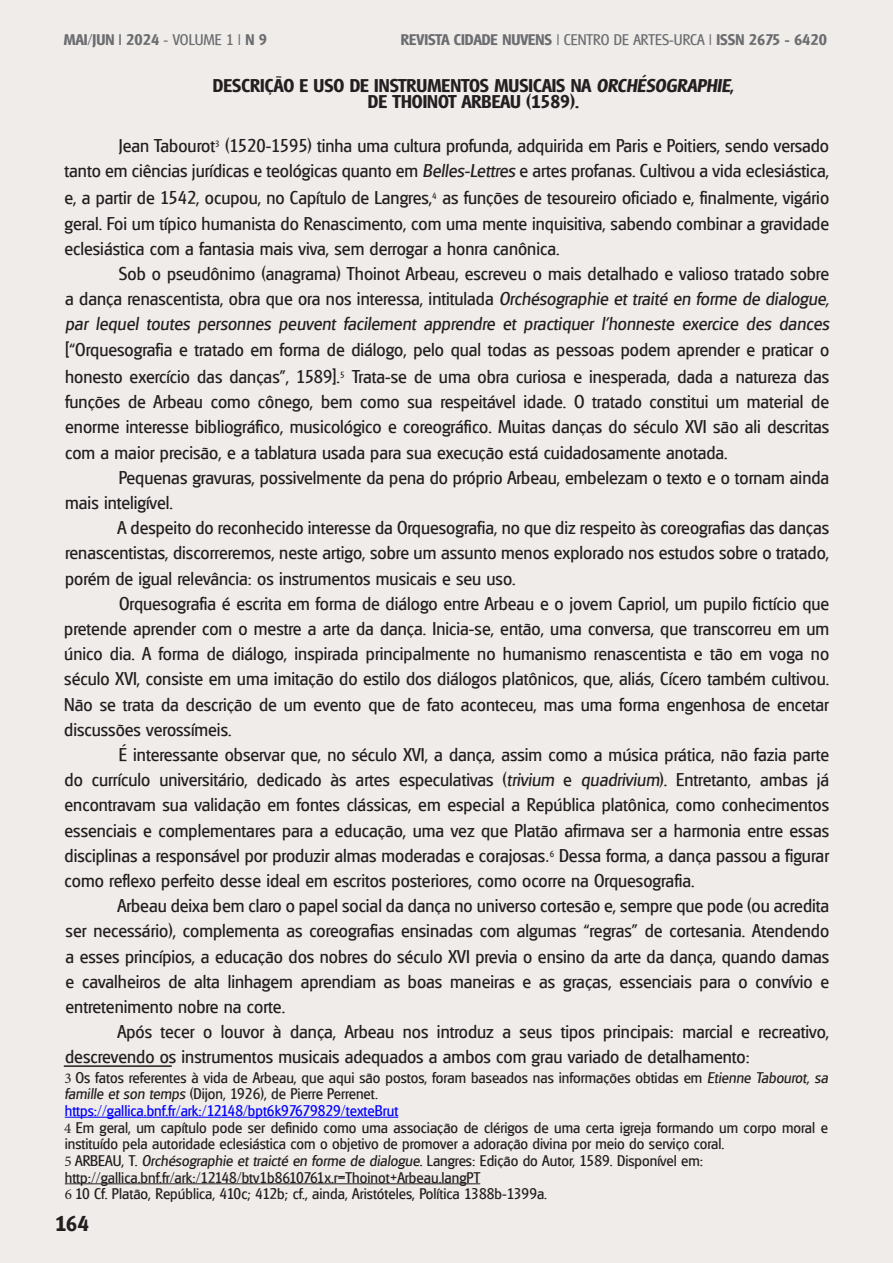
<style>
.page{position:relative;width:893px;height:1263px;background:#efecea}
.page>*{position:absolute;margin:0;border:0;box-sizing:border-box;transform-origin:0 0}
.t1{font:700 21px "Glasgow";color:#231f20}
.t2{font:18px/25.2px "Glasgow";color:#231f20;text-align:justify}
.t3{font:700 18px/16.2px "Glasgow";color:#231f20;text-align:center}
.t4{font:15px/16.6px "Glasgow";color:#231f20}
.t5{font:700 15px "Glasgow";color:#6c6d70}
.s1{font-weight:400}
.s2{font-style:italic}
.s3{font-family:"Times New Roman"}
.s4{font-family:"Minion Pro"}
.s5{color:#00f}
</style>
<div class="page">
<hr style="left:64px;top:1065px;width:108px;height:2px;background:#231f20">
<hr style="left:65px;top:1117px;width:333px;height:1px;background:#00f">
<hr style="left:65px;top:1183px;width:415px;height:1px;background:#231f20">
<p class="t5" style="left:64px;top:30px;width:205px">MAI/JUN | 2024 <span class="s1">- VOLUME 1 |</span> N 9</p>
<p class="t5" style="left:401px;top:30px;width:428px">REVISTA CIDADE NUVENS <span class="s1">| CENTRO DE ARTES-URCA |</span> ISSN 2675 - 6420</p>
<p class="t3" style="left:213px;top:77px;width:523px">DESCRIÇÃO E USO DE INSTRUMENTOS MUSICAIS NA <span class="s2">ORCHÉSOGRAPHIE</span>,<br>DE THOINOT ARBEAU (1589).</p>
<p class="t2" style="left:65px;top:133px;width:766px;text-align:right">Jean Tabourot<sup>3</sup> (1520-1595) tinha uma cultura profunda, adquirida em Paris e Poitiers, sendo versado<br>tanto em ciências jurídicas e teológicas quanto em <span class="s2">Belles-Lettres</span> e artes profanas. Cultivou a vida eclesiástica,</p>
<p class="t2" style="left:65px;top:185px;width:766px">e, a partir de 1542, ocupou, no Capítulo de Langres,<sup>4</sup> as funções de tesoureiro oficiado e, finalmente, vigário geral. Foi um típico humanista do Renascimento, com uma mente inquisitiva, sabendo combinar a gravidade eclesiástica com a fantasia mais viva, sem derrogar a honra canônica.</p>
<p class="t2" style="left:65px;top:261px;width:766px;text-indent:54px">Sob o pseudônimo (anagrama) Thoinot Arbeau, escreveu o mais detalhado e valioso tratado sobre a dança renascentista, obra que ora nos interessa, intitulada <span class="s2">Orchésographie et traité en forme de dialogue, par lequel toutes personnes peuvent facilement apprendre et practiquer l’honneste exercice des dances</span></p>
<p class="t2" style="left:65px;top:335px;width:765px;line-height:27.3px">[“Orquesografia e tratado em forma de diálogo, pelo qual todas as pessoas podem aprender e praticar o honesto exercício das danças”, 1589].<sup>5</sup> Trata-se de uma obra curiosa e inesperada, dada a natureza das</p>
<p class="t2" style="left:65px;top:389px;width:765px">funções de Arbeau como cônego, bem como sua respeitável idade. O tratado constitui um material de enorme interesse bibliográfico, musicológico e coreográfico. Muitas danças do século XVI são ali descritas com a maior precisão, e a tablatura usada para sua execução está cuidadosamente anotada.</p>
<p class="t2" style="left:65px;top:465px;width:765px;text-indent:54px">Pequenas gravuras, possivelmente da pena do próprio Arbeau, embelezam o texto e o tornam ainda mais inteligível.</p>
<p class="t2" style="left:65px;top:515px;width:766px;text-indent:52px">A despeito do reconhecido interesse da Orquesografia, no que diz respeito às coreografias das danças renascentistas, discorreremos, neste artigo, sobre um assunto menos explorado nos estudos sobre o tratado, porém de igual relevância: os instrumentos musicais e seu uso.</p>
<p class="t2" style="left:64px;top:591px;width:766px;text-indent:55px">Orquesografia é escrita em forma de diálogo entre Arbeau e o jovem Capriol, um pupilo fictício que pretende aprender com o mestre a arte da dança. Inicia-se, então, uma conversa, que transcorreu em um único dia. A forma de diálogo, inspirada principalmente no humanismo renascentista e tão em voga no século XVI, consiste em uma imitação do estilo dos diálogos platônicos, que, aliás, Cícero também cultivou.<br>Não se trata da descrição de um evento que de fato aconteceu, mas uma forma engenhosa de encetar discussões verossímeis.</p>
<p class="t2" style="left:65px;top:742px;width:766px;text-indent:54px">É interessante observar que, no século XVI, a dança, assim como a música prática, não fazia parte do currículo universitário, dedicado às artes especulativas (<span class="s2">trivium</span> e <span class="s2">quadrivium</span>). Entretanto, ambas já encontravam sua validação em fontes clássicas, em especial a República platônica, como conhecimentos essenciais e complementares para a educação, uma vez que Platão afirmava ser a harmonia entre essas disciplinas a responsável por produzir almas moderadas e corajosas<span class="s3">.</span><sup>6</sup> Dessa forma, a dança passou a figurar como reflexo perfeito desse ideal em escritos posteriores, como ocorre na Orquesografia.</p>
<p class="t2" style="left:66px;top:893px;width:765px;text-indent:52px">Arbeau deixa bem claro o papel social da dança no universo cortesão e, sempre que pode (ou acredita ser necessário), complementa as coreografias ensinadas com algumas “regras” de cortesania. Atendendo a esses princípios, a educação dos nobres do século XVI previa o ensino da arte da dança, quando damas e cavalheiros de alta linhagem aprendiam as boas maneiras e as graças, essenciais para o convívio e entretenimento nobre na corte.</p>
<p class="t2" style="left:65px;top:1019px;width:765px;text-indent:52px">Após tecer o louvor à dança, Arbeau nos introduz a seus tipos principais: marcial e recreativo, descrevendo os instrumentos musicais adequados a ambos com grau variado de detalhamento:</p>
<p class="t4" style="left:64px;top:1069px;width:765px"><span class="s4">3</span> Os fatos referentes à vida de Arbeau, que aqui são postos, foram baseados nas informações obtidas em <span class="s2">Etienne Tabourot, sa famille et son temps</span> (Dijon, 1926), de Pierre Perrenet.<br><span class="s5">https://gallica.bnf.fr/ark:/12148/bpt6k97679829/texteBrut<br></span><span class="s4">4</span> Em geral, um capítulo pode ser definido como uma associação de clérigos de uma certa igreja formando um corpo moral e instituído pela autoridade eclesiástica com o objetivo de promover a adoração divina por meio do serviço coral.<br><span class="s4">5</span> ARBEAU, T. <span class="s2">Orchésographie et traicté en forme de dialogue</span>. Langres: Edição do Autor, 1589. Disponível em: http://gallica.bnf.fr/ark:/12148/btv1b8610761x.r=Thoinot+Arbeau.langPT<br><span class="s4">6</span> 10 Cf. Platão, República, 410c; 412b; cf., ainda, Aristóteles, Política 1388b-1399a.</p>
<p class="t1" style="left:55px;top:1210px;width:35px">164</p>
</div>
